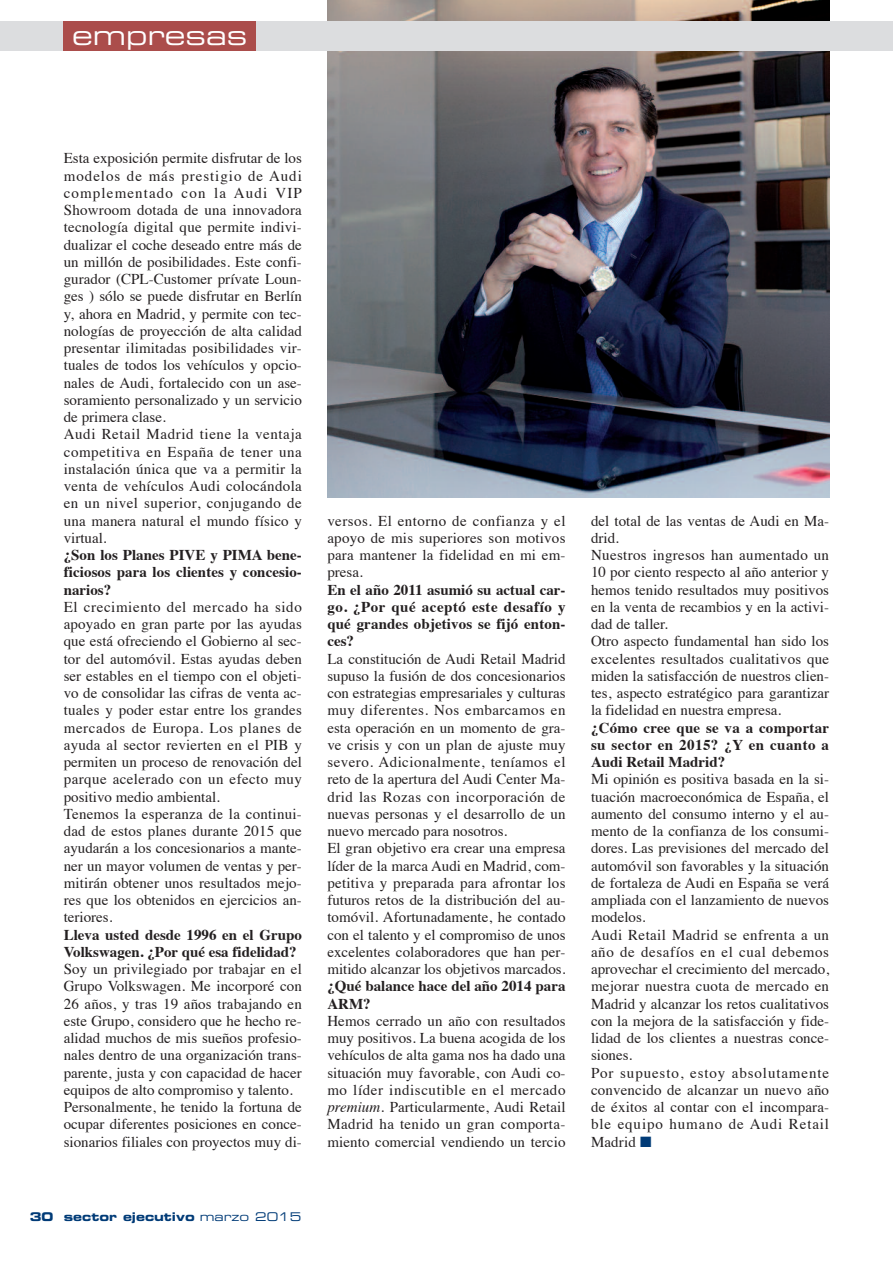
<style>
.page{position:relative;width:893px;height:1263px;background:#fff}
.page>*{position:absolute;margin:0;border:0;box-sizing:border-box;transform-origin:0 0}
.t1{font:27px "Eurostile Extended Two";color:#fff}
.t2{font:15px/17.2px "Times";color:#231f20}
.t3{font:700 15px/17.2px "Times";color:#231f20;text-align:justify}
.t4{font:12px "Eurostile Bold Extended Two";color:#013b77}
.s1{font-style:italic}
.s2{font-family:"Eurostile Extended Two"}
.s3{color:#013b77}
</style>
<div class="page">
<img style="left:327px;top:0;width:502px;height:498px">
<div style="left:0;top:21px;width:893px;height:30px;background:#dcdddf"></div>
<div style="left:64px;top:21px;width:192px;height:30px;background:#ab4d4b"></div>
<h1 class="t1" style="left:72px;top:26px;width:177px">empresas</h1>
<p class="t2" style="left:64px;top:151px;width:240px">Esta exposición permite disfrutar de los modelos de más prestigio de Audi complementado con la Audi VIP Showroom dotada de una innovadora tecnología digital que permite indivi&shy;dualizar el coche deseado entre más de un millón de posibilidades. Este confi&shy;gurador (CPL-Customer prívate Loun&shy;ges ) sólo se puede disfrutar en Berlín y, ahora en Madrid, y permite con tec&shy;nologías de proyección de alta calidad presentar ilimitadas posibilidades vir&shy;tuales de todos los vehículos y opcio&shy;nales de Audi, fortalecido con un ase&shy;soramiento personalizado y un servicio de primera clase.<br>Audi Retail Madrid tiene la ventaja competitiva en España de tener una instalación única que va a permitir la venta de vehículos Audi colocándola en un nivel superior, conjugando de una manera natural el mundo físico y virtual.</p>
<p class="t3" style="left:64px;top:548px;width:240px">¿Son los Planes PIVE y PIMA bene&shy;ficiosos para los clientes y concesio&shy;narios?</p>
<p class="t2" style="left:64px;top:599px;width:240px">El crecimiento del mercado ha sido apoyado en gran parte por las ayudas que está ofreciendo el Gobierno al sec&shy;tor del automóvil. Estas ayudas deben ser estables en el tiempo con el objeti&shy;vo de consolidar las cifras de venta ac&shy;tuales y poder estar entre los grandes mercados de Europa. Los planes de ayuda al sector revierten en el PIB y permiten un proceso de renovación del parque acelerado con un efecto muy positivo medio ambiental.<br>Tenemos la esperanza de la continui&shy;dad de estos planes durante 2015 que ayudarán a los concesionarios a mante&shy;ner un mayor volumen de ventas y per&shy;mitirán obtener unos resultados mejo&shy;res que los obtenidos en ejercicios an&shy;teriores.</p>
<p class="t3" style="left:64px;top:927px;width:240px">Lleva usted desde 1996 en el Grupo<br>Volkswagen. ¿Por qué esa fidelidad?</p>
<p class="t2" style="left:64px;top:962px;width:240px">Soy un privilegiado por trabajar en el Grupo Volkswagen. Me incorporé con 26 años, y tras 19 años trabajando en este Grupo, considero que he hecho re&shy;alidad muchos de mis sueños profesio&shy;nales dentro de una organización trans&shy;parente, justa y con capacidad de hacer equipos de alto compromiso y talento.<br>Personalmente, he tenido la fortuna de ocupar diferentes posiciones en conce&shy;sionarios filiales con proyectos muy di-</p>
<p class="t2" style="left:327px;top:513px;width:240px;text-align:justify">versos. El entorno de confianza y el apoyo de mis superiores son motivos para mantener la fidelidad en mi em&shy;presa.</p>
<p class="t3" style="left:327px;top:582px;width:240px">En el año 2011 asumió su actual car&shy;go. ¿Por qué aceptó este desafío y qué grandes objetivos se fijó enton&shy;ces?</p>
<p class="t2" style="left:327px;top:651px;width:240px">La constitución de Audi Retail Madrid supuso la fusión de dos concesionarios con estrategias empresariales y culturas muy diferentes. Nos embarcamos en esta operación en un momento de gra&shy;ve crisis y con un plan de ajuste muy severo. Adicionalmente, teníamos el reto de la apertura del Audi Center Ma&shy;drid las Rozas con incorporación de nuevas personas y el desarrollo de un nuevo mercado para nosotros.<br>El gran objetivo era crear una empresa líder de la marca Audi en Madrid, com&shy;petitiva y preparada para afrontar los futuros retos de la distribución del au&shy;tomóvil. Afortunadamente, he contado con el talento y el compromiso de unos excelentes colaboradores que han per&shy;mitido alcanzar los objetivos marcados.</p>
<p class="t3" style="left:327px;top:979px;width:240px">¿Qué balance hace del año 2014 para<br>ARM?</p>
<p class="t2" style="left:327px;top:1013px;width:240px;text-align:justify">Hemos cerrado un año con resultados muy positivos. La buena acogida de los vehículos de alta gama nos ha dado una situación muy favorable, con Audi co&shy;mo líder indiscutible en el mercado <span class="s1">premium</span>. Particularmente, Audi Retail Madrid ha tenido un gran comporta&shy;miento comercial vendiendo un tercio</p>
<p class="t4" style="left:30px;top:1212px;width:273px">30 sector ejecutivo <span class="s2">marzo 2015</span></p>
<p class="t2" style="left:591px;top:513px;width:240px">del total de las ventas de Audi en Ma&shy;drid.<br>Nuestros ingresos han aumentado un 10 por ciento respecto al año anterior y hemos tenido resultados muy positivos en la venta de recambios y en la activi&shy;dad de taller.<br>Otro aspecto fundamental han sido los excelentes resultados cualitativos que miden la satisfacción de nuestros clien&shy;tes, aspecto estratégico para garantizar la fidelidad en nuestra empresa.</p>
<p class="t3" style="left:591px;top:720px;width:240px">¿Cómo cree que se va a comportar su sector en 2015? ¿Y en cuanto a Audi Retail Madrid?</p>
<p class="t2" style="left:591px;top:772px;width:240px">Mi opinión es positiva basada en la si&shy;tuación macroeconómica de España, el aumento del consumo interno y el au&shy;mento de la confianza de los consumi&shy;dores. Las previsiones del mercado del automóvil son favorables y la situación de fortaleza de Audi en España se verá ampliada con el lanzamiento de nuevos modelos.<br>Audi Retail Madrid se enfrenta a un año de desafíos en el cual debemos aprovechar el crecimiento del mercado, mejorar nuestra cuota de mercado en Madrid y alcanzar los retos cualitativos con la mejora de la satisfacción y fide&shy;lidad de los clientes a nuestras conce&shy;siones.<br>Por supuesto, estoy absolutamente convencido de alcanzar un nuevo año de éxitos al contar con el incompara&shy;ble equipo humano de Audi Retail Madrid <span class="s3">■</span></p>
</div>
